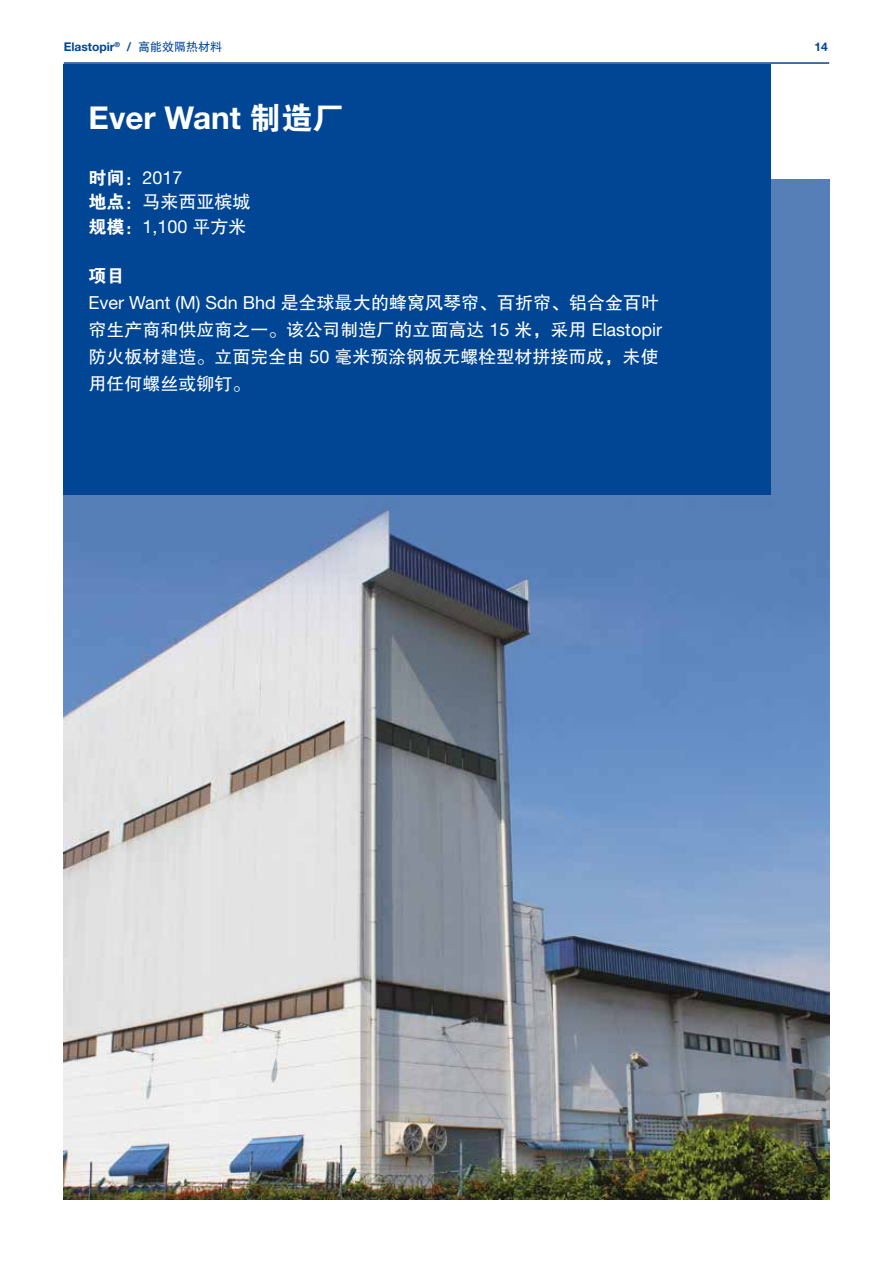
<style>
.page{position:relative;width:893px;height:1263px;background:#fff}
.page>*{position:absolute;margin:0;border:0;box-sizing:border-box;transform-origin:0 0}
.t1{font:700 31.5px "Helvetica Neue LT Std";color:#fff}
.t2{font:18px/27px "FZHTK GBK1 0";color:#fff}
.t3{font:18px "Helvetica Neue LT Std";color:#fff}
.t4{font:18px "FZDHTK GBK1 0";color:#fff}
.t5{font:700 12px "Helvetica Neue LT Std";color:#004694}
.s1{font-family:"FZHTK GBK1 0";font-weight:400}
.s2{font-family:"FZDHTK GBK1 0";font-weight:400}
.s3{font-family:"FZDHTK GBK1 0"}
.s4{font-family:"FZHTK GBK1 0"}
.s5{font-family:"Helvetica Neue LT Std"}
</style>
<div class="page">
<hr style="left:64px;top:62px;width:765px;height:2px;background:#004694">
<img style="left:64px;top:180px;width:765px;height:1019px">
<div style="left:64px;top:64px;width:707px;height:431px;background:#004694"></div>
<p class="t5" style="left:64px;top:39px;width:160px">Elastopir<sup>®</sup> / <span class="s1">高能效隔热材料</span></p>
<p class="t5" style="left:814px;top:39px;width:15px">14</p>
<h1 class="t1" style="left:89px;top:98px;width:257px">Ever Want <span class="s2">制造厂</span></h1>
<p class="t3" style="left:89px;top:167px;width:96px"><span class="s3">时间：</span>2017</p>
<p class="t2" style="left:89px;top:189px;width:163px"><span class="s3">地点：</span>马来西亚槟城</p>
<p class="t3" style="left:89px;top:216px;width:160px"><span class="s3">规模：</span>1,100 <span class="s4">平方米</span></p>
<p class="t4" style="left:89px;top:265px;width:37px">项目</p>
<p class="t2" style="left:89px;top:289px;width:575px"><span class="s5">Ever Want (M) Sdn Bhd</span> 是全球最大的蜂窝风琴帘、百折帘、铝合金百叶帘生产商和供应商之一。该公司制造厂的立面高达 <span class="s5">15</span> 米，采用 <span class="s5">Elastopir</span>防火板材建造。立面完全由 <span class="s5">50</span> 毫米预涂钢板无螺栓型材拼接而成，未使用任何螺丝或铆钉。</p>
</div>
